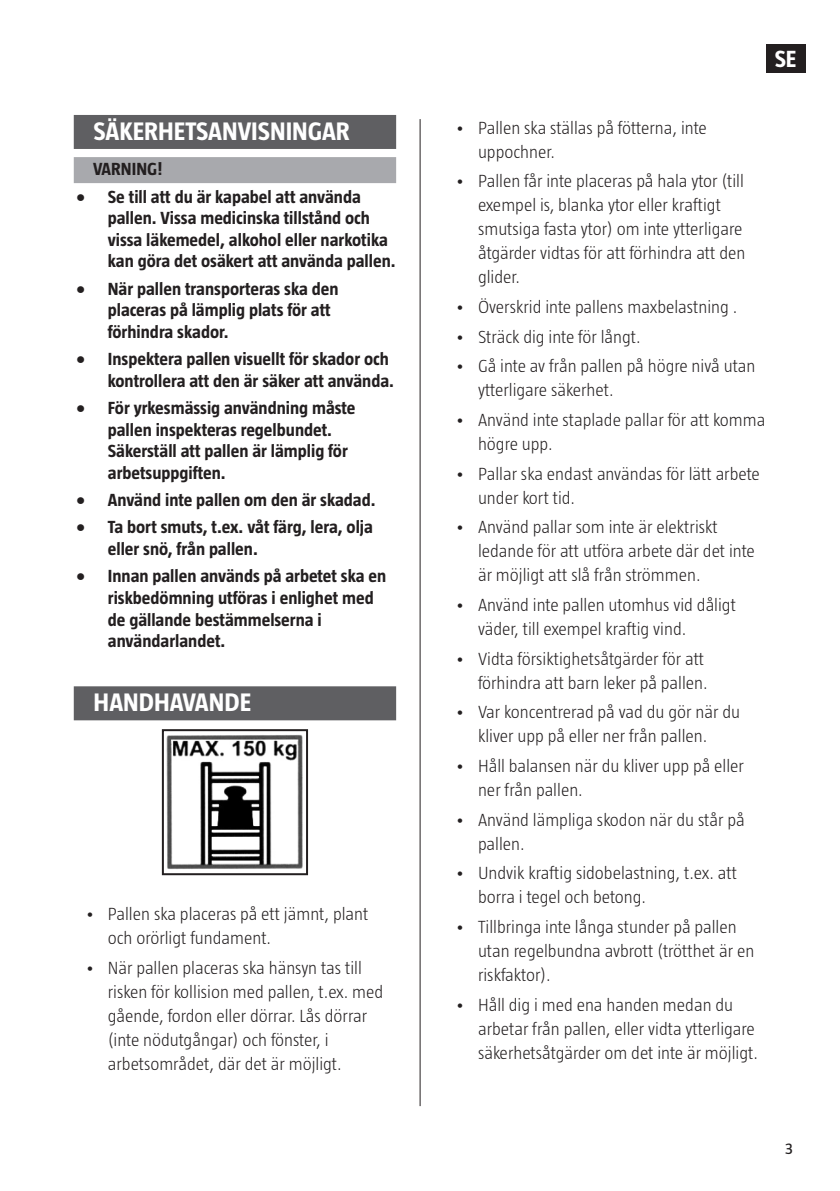
<style>
.page{position:relative;width:840px;height:1191px;background:#fff}
.page>*{position:absolute;margin:0;border:0;box-sizing:border-box;transform-origin:0 0}
.Rubrik{font:700 26px "Taz";color:#fff}
.t1{font:700 24px "Taz";color:#fff}
.t2{font:300 18px/24px "Taz";color:#231f20}
.VARNING__SE{font:700 18px/21.6px "Taz";color:#231f20}
.t3{font:16px "Taz";color:#231f20}
</style>
<div class="page">
<div style="left:765px;top:44px;width:39px;height:28px;background:#231f20"></div>
<hr style="left:419px;top:119px;width:1px;height:987px;background:#231f20">
<div style="left:74px;top:115px;width:322px;height:34px;background:#5f5f62"></div>
<div style="left:74px;top:157px;width:322px;height:26px;background:#a8a9ad"></div>
<div style="left:74px;top:686px;width:322px;height:34px;background:#5f5f62"></div>
<img style="left:166px;top:734px;width:137px;height:135px">
<div style="left:162px;top:729px;width:146px;height:146px;border:2px solid #231f20"></div>
<p class="Rubrik" style="left:94px;top:116px;width:258px">SÄKERHETSANVISNINGAR</p>
<p class="VARNING__SE" style="left:93px;top:158px;width:71px">VARNING!</p>
<p class="VARNING__SE" style="left:108px;top:185px;width:289px;text-indent:-32px">• Se till att du är kapabel att använda pallen. Vissa medicinska tillstånd och vissa läkemedel, alkohol eller narkotika kan göra det osäkert att använda pallen.</p>
<p class="VARNING__SE" style="left:108px;top:277px;width:232px;text-indent:-32px">• När pallen transporteras ska den placeras på lämplig plats för att förhindra skador.</p>
<p class="VARNING__SE" style="left:76px;top:348px;width:319px;text-align:right">• Inspektera pallen visuellt för skador och kontrollera att den är säker att använda.</p>
<p class="VARNING__SE" style="left:108px;top:397px;width:249px;text-indent:-32px">• För yrkesmässig användning måste pallen inspekteras regelbundet.<br>Säkerställ att pallen är lämplig för arbetsuppgiften.</p>
<p class="VARNING__SE" style="left:76px;top:489px;width:301px">• Använd inte pallen om den är skadad.</p>
<p class="VARNING__SE" style="left:108px;top:516px;width:266px;text-indent:-32px">• Ta bort smuts, t.ex. våt färg, lera, olja eller snö, från pallen.</p>
<p class="VARNING__SE" style="left:108px;top:565px;width:280px;text-indent:-32px">• Innan pallen används på arbetet ska en riskbedömning utföras i enlighet med de gällande bestämmelserna i användarlandet.</p>
<p class="Rubrik" style="left:94px;top:688px;width:159px">HANDHAVANDE</p>
<p class="t2" style="left:108px;top:901px;width:262px;text-indent:-23px">• Pallen ska placeras på ett jämnt, plant och orörligt fundament.</p>
<p class="t2" style="left:108px;top:955px;width:277px;text-indent:-23px">• När pallen placeras ska hänsyn tas till risken för kollision med pallen, t.ex. med gående, fordon eller dörrar. Lås dörrar (inte nödutgångar) och fönster, i arbetsområdet, där det är möjligt.</p>
<h2 class="t1" style="left:774px;top:45px;width:23px">SE</h2>
<p class="t2" style="left:477px;top:115px;width:230px;text-indent:-23px">• Pallen ska ställas på fötterna, inte uppochner.</p>
<p class="t2" style="left:477px;top:169px;width:269px;text-indent:-23px">• Pallen får inte placeras på hala ytor (till exempel is, blanka ytor eller kraftigt smutsiga fasta ytor) om inte ytterligare åtgärder vidtas för att förhindra att den glider.</p>
<p class="t2" style="left:455px;top:294px;width:283px">• Överskrid inte pallens maxbelastning .</p>
<p class="t2" style="left:455px;top:324px;width:187px">• Sträck dig inte för långt.</p>
<p class="t2" style="left:477px;top:354px;width:279px;text-indent:-23px">• Gå inte av från pallen på högre nivå utan ytterligare säkerhet.</p>
<p class="t2" style="left:477px;top:408px;width:288px;text-indent:-23px">• Använd inte staplade pallar för att komma högre upp.</p>
<p class="t2" style="left:477px;top:461px;width:283px;text-indent:-23px">• Pallar ska endast användas för lätt arbete under kort tid.</p>
<p class="t2" style="left:477px;top:515px;width:278px;text-indent:-23px">• Använd pallar som inte är elektriskt ledande för att utföra arbete där det inte är möjligt att slå från strömmen.</p>
<p class="t2" style="left:477px;top:593px;width:259px;text-indent:-23px">• Använd inte pallen utomhus vid dåligt väder, till exempel kraftig vind.</p>
<p class="t2" style="left:455px;top:646px;width:254px;text-align:right">• Vidta försiktighetsåtgärder för att förhindra att barn leker på pallen.</p>
<p class="t2" style="left:455px;top:700px;width:286px;text-align:center">• Var koncentrerad på vad du gör när du kliver upp på eller ner från pallen.</p>
<p class="t2" style="left:477px;top:754px;width:267px;text-indent:-23px">• Håll balansen när du kliver upp på eller ner från pallen.</p>
<p class="t2" style="left:477px;top:807px;width:268px;text-indent:-23px">• Använd lämpliga skodon när du står på pallen.</p>
<p class="t2" style="left:477px;top:861px;width:260px;text-indent:-23px">• Undvik kraftig sidobelastning, t.ex. att borra i tegel och betong.</p>
<p class="t2" style="left:477px;top:915px;width:278px;text-indent:-23px">• Tillbringa inte långa stunder på pallen utan regelbundna avbrott (trötthet är en riskfaktor).</p>
<p class="t2" style="left:477px;top:992px;width:281px;text-indent:-23px">• Håll dig i med ena handen medan du arbetar från pallen, eller vidta ytterligare säkerhetsåtgärder om det inte är möjligt.</p>
<p class="t3" style="left:784px;top:1139px;width:9px">3</p>
</div>
